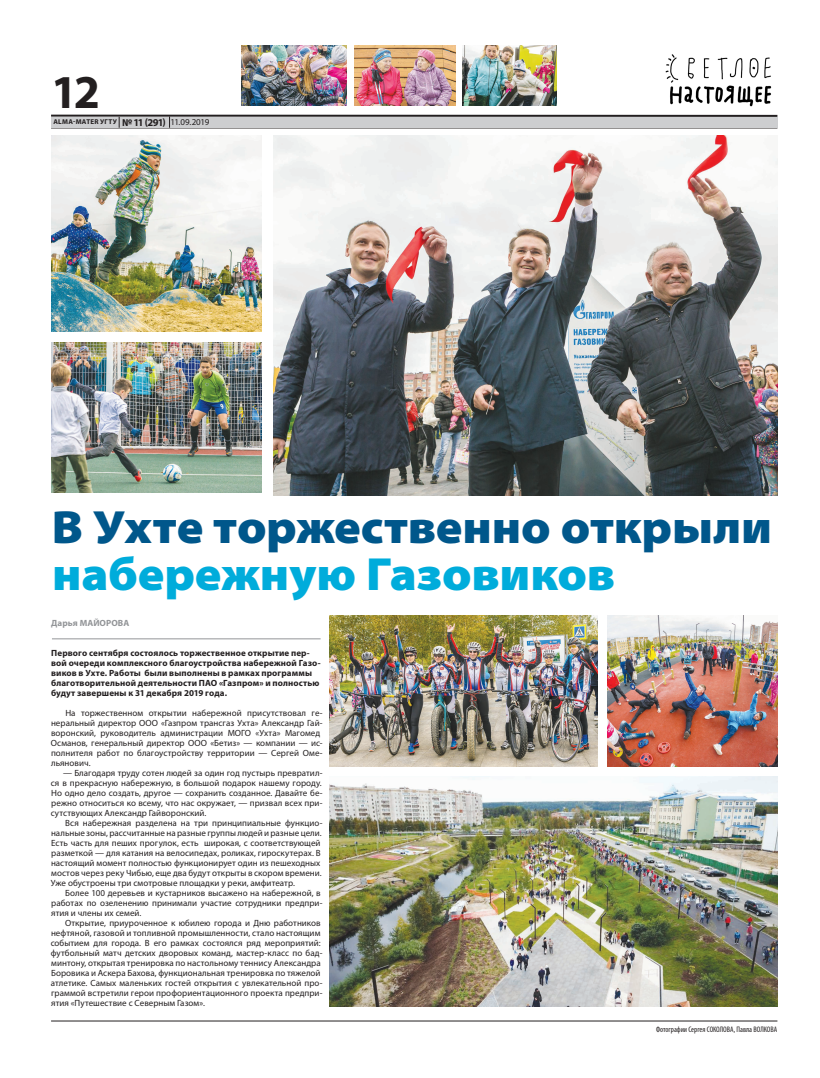
<style>
.page{position:relative;width:820px;height:1078px;background:#fff}
.page>*{position:absolute;margin:0;border:0;box-sizing:border-box;transform-origin:0 0}
.t1{font:700 47.4px "Myriad Pro";color:#231f20}
.t2{font:900 semi-expanded 46.7px "Myriad Pro";letter-spacing:-.005em;color:#00578b}
.t3{font:900 semi-expanded 46.7px "Myriad Pro";letter-spacing:-.005em;color:#00acdb}
.t4{font:9px/10px "Myriad Pro";letter-spacing:.005em;color:#231f20}
.t5{font:700 9px/10px "Myriad Pro";letter-spacing:.01em;color:#231f20}
.t6{font:700 9px "Myriad Pro";letter-spacing:.005em;color:#939598}
.t7{font:condensed 8px "Myriad Pro";color:#231f20}
.t8{font:700 7px "Myriad Pro";letter-spacing:.04em;color:#231f20}
.s1{font-size:10.5px}
.s2{font-weight:400;font-size:9px}
</style>
<div class="page">
<hr style="left:51px;top:128px;width:726px;height:1px;background:#231f20">
<hr style="left:51px;top:115px;width:726px;height:2px;background:#231f20">
<div style="left:51px;top:117px;width:726px;height:11px;background:#cdced0"></div>
<svg style="left:169px;top:116px;width:1px;height:12px"></svg>
<hr style="left:51px;top:1020px;width:726px;height:1px;background:#231f20">
<img style="left:665px;top:54px;width:107px;height:53px">
<img style="left:273px;top:135px;width:504px;height:360px">
<img style="left:51px;top:342px;width:210px;height:150px">
<img style="left:51px;top:135px;width:210px;height:196px">
<img style="left:607px;top:615px;width:170px;height:150px">
<img style="left:329px;top:615px;width:268px;height:150px">
<img style="left:329px;top:776px;width:448px;height:229px">
<img style="left:462px;top:45px;width:94px;height:60px">
<img style="left:241px;top:45px;width:105px;height:60px">
<img style="left:354px;top:45px;width:101px;height:61px">
<hr style="left:52px;top:638px;width:268px;height:1px;background:#939598">
<h1 class="t1" style="left:51px;top:61px;width:50px">12</h1>
<p class="t8" style="left:53px;top:117px;width:157px">ALMA-MATER УГТУ <span class="s1">№ 11 (291)</span> <span class="s2">11.09.2019</span></p>
<h2 class="t2" style="left:52px;top:501px;width:721px">В Ухте торжественно открыли</h2>
<h2 class="t3" style="left:52px;top:547px;width:564px">набережную Газовиков</h2>
<p class="t6" style="left:51px;top:617px;width:80px">Дарья МАЙОРОВА</p>
<p class="t5" style="left:51px;top:647px;width:271px">Первого сентября состоялось торжественное открытие пер&shy;вой очереди комплексного благоустройства набережной Газо&shy;виков в Ухте. Работы были выполнены в рамках программы благотворительной деятельности ПАО «Газпром» и полностью будут завершены к 31 декабря 2019 года.</p>
<p class="t4" style="left:51px;top:707px;width:273px;text-indent:14px">На торжественном открытии набережной присутствовал ге&shy;неральный директор ООО «Газпром трансгаз Ухта» Александр Гай&shy;воронский, руководитель администрации МОГО «Ухта» Магомед Османов, генеральный директор ООО «Бетиз» — компании — ис&shy;полнителя работ по благоустройству территории — Сергей Оме&shy;льянович.</p>
<p class="t4" style="left:51px;top:767px;width:273px;text-align:justify;text-indent:12px">— Благодаря труду сотен людей за один год пустырь превратил&shy;ся в прекрасную набережную, в большой подарок нашему городу.<br>Но одно дело создать, другое — сохранить созданное. Давайте бе&shy;режно относиться ко всему, что нас окружает, — призвал всех при&shy;сутствующих Александр Гайворонский.</p>
<p class="t4" style="left:51px;top:817px;width:273px;text-indent:14px">Вся набережная разделена на три принципиальные функцио&shy;нальные зоны, рассчитанные на разные группы людей и разные цели.<br>Есть часть для пеших прогулок, есть широкая, с соответствующей разметкой — для катания на велосипедах, роликах, гироскутерах. В настоящий момент полностью функционирует один из пешеходных мостов через реку Чибью, еще два будут открыты в скором времени.<br>Уже обустроены три смотровые площадки у реки, амфитеатр.</p>
<p class="t4" style="left:51px;top:887px;width:273px;text-indent:14px">Более 100 деревьев и кустарников высажено на набережной, в работах по озеленению принимали участие сотрудники предпри&shy;ятия и члены их семей.</p>
<p class="t4" style="left:51px;top:917px;width:273px;text-indent:14px">Открытие, приуроченное к юбилею города и Дню работников нефтяной, газовой и топливной промышленности, стало настоящим событием для города. В его рамках состоялся ряд мероприятий: футбольный матч детских дворовых команд, мастер-класс по бад&shy;минтону, открытая тренировка по настольному теннису Александра Боровика и Аскера Бахова, функциональная тренировка по тяжелой атлетике. Самых маленьких гостей открытия с увлекательной про&shy;граммой встретили герои профориентационного проекта предпри&shy;ятия «Путешествие с Северным Газом».</p>
<p class="t7" style="left:655px;top:1024px;width:123px">Фотографии Сергея СОКОЛОВА, Павла ВОЛКОВА</p>
</div>
